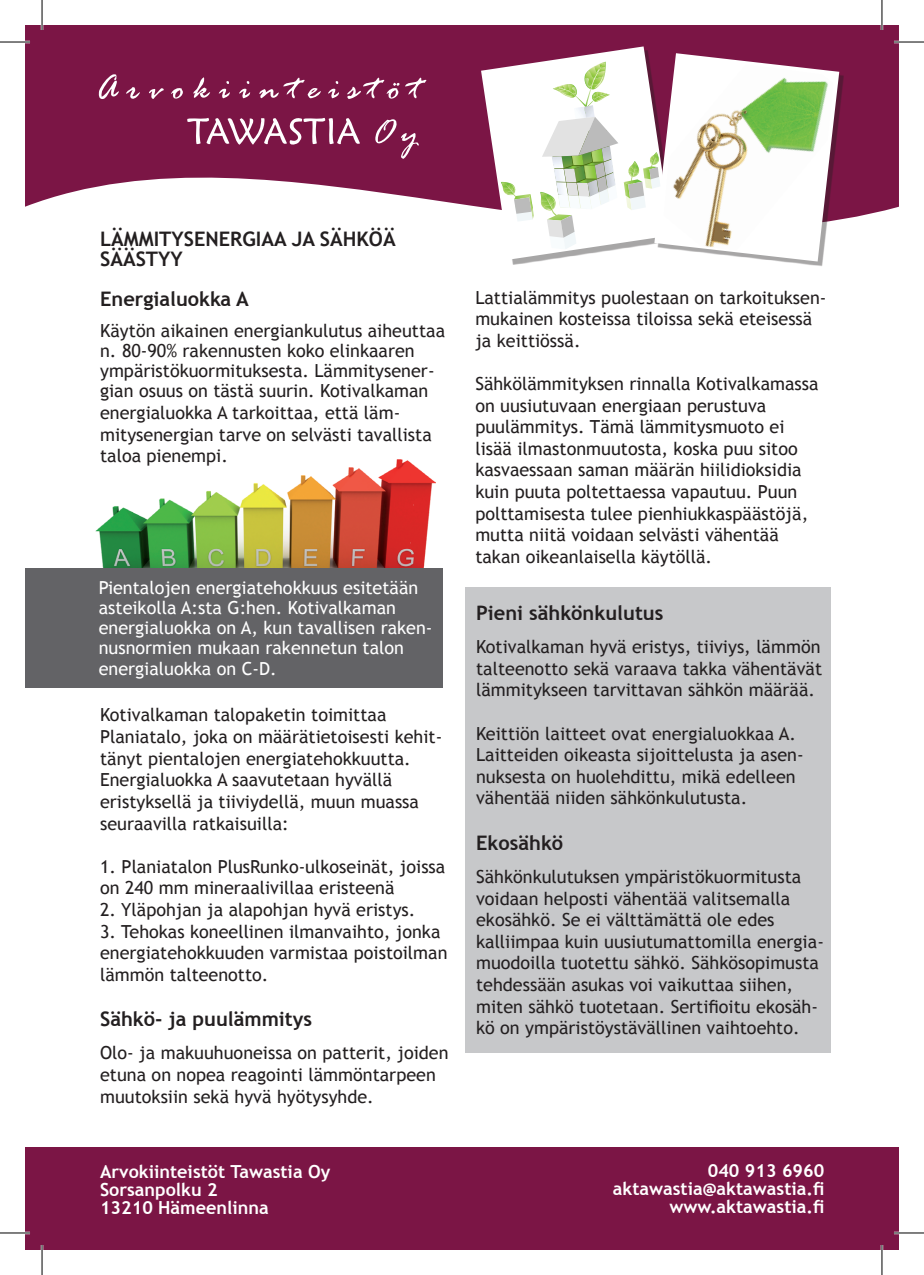
<style>
.page{position:relative;width:924px;height:1275px;background:#fff}
.page>*{position:absolute;margin:0;border:0;box-sizing:border-box;transform-origin:0 0}
.t1{font:700 20px/20px "Trebuchet MS";color:#231f20}
.t2{font:18px/21.6px "Trebuchet MS";color:#231f20}
.t3{font:18px/20px "Trebuchet MS";color:#fff}
.t4{font:700 18px/18px "Trebuchet MS";color:#fff;text-align:right}
</style>
<div class="page">
<img style="left:95px;top:460px;width:340px;height:108px">
<div style="left:25px;top:568px;width:417px;height:119px;background:#636366"></div>
<div style="left:25px;top:1147px;width:873px;height:103px;background:#7b1545"></div>
<div style="left:464px;top:587px;width:366px;height:465px;background:#c7c8ca"></div>
<svg style="left:25px;top:25px;width:873px;height:240px;fill:#7b1545"></svg>
<div style="left:657px;top:57px;width:186px;height:209px;background:#231f20;opacity:.4"></div>
<svg style="left:98px;top:74px;width:21px;height:25px"></svg>
<svg style="left:193px;top:77px;width:17px;height:24px"></svg>
<svg style="left:405px;top:78px;width:22px;height:20px"></svg>
<svg style="left:126px;top:87px;width:14px;height:12px"></svg>
<svg style="left:171px;top:87px;width:12px;height:15px"></svg>
<svg style="left:347px;top:78px;width:52px;height:24px"></svg>
<svg style="left:149px;top:88px;width:15px;height:11px"></svg>
<svg style="left:218px;top:80px;width:12px;height:18px"></svg>
<svg style="left:239px;top:80px;width:11px;height:18px"></svg>
<svg style="left:328px;top:80px;width:11px;height:18px"></svg>
<svg style="left:259px;top:78px;width:62px;height:23px"></svg>
<svg style="left:187px;top:116px;width:173px;height:30px"></svg>
<svg style="left:375px;top:118px;width:44px;height:41px;background:#903a62"></svg>
<svg style="left:481px;top:46px;width:357px;height:215px"></svg>
<img style="left:663px;top:64px;width:169px;height:186px">
<hr style="left:0;top:41px;width:30px;height:2px;background:#fff">
<hr style="left:893px;top:41px;width:30px;height:2px;background:#fff">
<hr style="left:0;top:1231px;width:30px;height:3px;background:#fff">
<hr style="left:893px;top:1231px;width:30px;height:3px;background:#fff">
<hr style="left:41px;top:0;width:2px;height:30px;background:#fff">
<hr style="left:41px;top:1245px;width:2px;height:30px;background:#fff">
<hr style="left:880px;top:0;width:2px;height:30px;background:#fff">
<hr style="left:880px;top:1245px;width:2px;height:30px;background:#fff">
<hr style="left:0;top:42px;width:30px;height:1px;background:#000">
<hr style="left:893px;top:42px;width:30px;height:1px;background:#000">
<hr style="left:0;top:1232px;width:30px;height:1px;background:#000">
<hr style="left:893px;top:1232px;width:30px;height:1px;background:#000">
<hr style="left:42px;top:0;width:1px;height:30px;background:#000">
<hr style="left:42px;top:1245px;width:1px;height:30px;background:#000">
<hr style="left:881px;top:0;width:1px;height:30px;background:#000">
<hr style="left:881px;top:1245px;width:1px;height:30px;background:#000">
<p class="t1" style="left:100px;top:229px;width:297px">LÄMMITYSENERGIAA JA SÄHKÖÄ<br>SÄÄSTYY</p>
<p class="t1" style="left:100px;top:289px;width:150px">Energialuokka A</p>
<p class="t2" style="left:100px;top:321px;width:346px;line-height:20.8px">Käytön aikainen energiankulutus aiheuttaa n. 80-90% rakennusten koko elinkaaren ympäristökuormituksesta. Lämmitysener&shy;gian osuus on tästä suurin. Kotivalkaman energialuokka A tarkoittaa, että läm&shy;mitysenergian tarve on selvästi tavallista taloa pienempi.</p>
<p class="t3" style="left:99px;top:578px;width:335px">Pientalojen energiatehokkuus esitetään asteikolla A:sta G:hen. Kotivalkaman energialuokka on A, kun tavallisen raken&shy;nusnormien mukaan rakennetun talon energialuokka on C-D.</p>
<p class="t2" style="left:100px;top:704px;width:343px">Kotivalkaman talopaketin toimittaa Planiatalo, joka on määrätietoisesti kehit&shy;tänyt pientalojen energiatehokkuutta.<br>Energialuokka A saavutetaan hyvällä eristyksellä ja tiiviydellä, muun muassa seuraavilla ratkaisuilla:</p>
<p class="t2" style="left:100px;top:856px;width:346px">1. Planiatalon PlusRunko-ulkoseinät, joissa on 240 mm mineraalivillaa eristeenä</p>
<p class="t2" style="left:100px;top:899px;width:317px">2. Yläpohjan ja alapohjan hyvä eristys.</p>
<p class="t2" style="left:100px;top:920px;width:349px">3. Tehokas koneellinen ilmanvaihto, jonka energiatehokkuuden varmistaa poistoilman lämmön talteenotto.</p>
<p class="t1" style="left:100px;top:1009px;width:213px">Sähkö- ja puulämmitys</p>
<p class="t2" style="left:100px;top:1042px;width:350px">Olo- ja makuuhuoneissa on patterit, joiden etuna on nopea reagointi lämmöntarpeen muutoksiin sekä hyvä hyötysyhde.</p>
<p class="t4" style="left:100px;top:1162px;width:232px;text-align:left">Arvokiinteistöt Tawastia Oy<br>Sorsanpolku 2<br>13210 Hämeenlinna</p>
<p class="t2" style="left:475px;top:287px;width:352px">Lattialämmitys puolestaan on tarkoituksen&shy;mukainen kosteissa tiloissa sekä eteisessä ja keittiössä.</p>
<p class="t2" style="left:475px;top:373px;width:344px">Sähkölämmityksen rinnalla Kotivalkamassa on uusiutuvaan energiaan perustuva puulämmitys. Tämä lämmitysmuoto ei lisää ilmastonmuutosta, koska puu sitoo kasvaessaan saman määrän hiilidioksidia kuin puuta poltettaessa vapautuu. Puun polttamisesta tulee pienhiukkaspäästöjä, mutta niitä voidaan selvästi vähentää takan oikeanlaisella käytöllä.</p>
<p class="t1" style="left:476px;top:603px;width:189px">Pieni sähkönkulutus</p>
<p class="t2" style="left:476px;top:636px;width:347px;text-align:justify">Kotivalkaman hyvä eristys, tiiviys, lämmön talteenotto sekä varaava takka vähentävät lämmitykseen tarvittavan sähkön määrää.</p>
<p class="t2" style="left:476px;top:722px;width:329px">Keittiön laitteet ovat energialuokkaa A.<br>Laitteiden oikeasta sijoittelusta ja asen&shy;nuksesta on huolehdittu, mikä edelleen vähentää niiden sähkönkulutusta.</p>
<p class="t1" style="left:476px;top:833px;width:89px">Ekosähkö</p>
<p class="t2" style="left:476px;top:866px;width:349px">Sähkönkulutuksen ympäristökuormitusta voidaan helposti vähentää valitsemalla ekosähkö. Se ei välttämättä ole edes kalliimpaa kuin uusiutumattomilla energia&shy;muodoilla tuotettu sähkö. Sähkösopimusta tehdessään asukas voi vaikuttaa siihen, miten sähkö tuotetaan. Sertifioitu ekosäh&shy;kö on ympäristöystävällinen vaihtoehto.</p>
<p class="t4" style="left:612px;top:1162px;width:213px">040 913 6960 aktawastia@aktawastia.fi www.aktawastia.fi</p>
</div>
